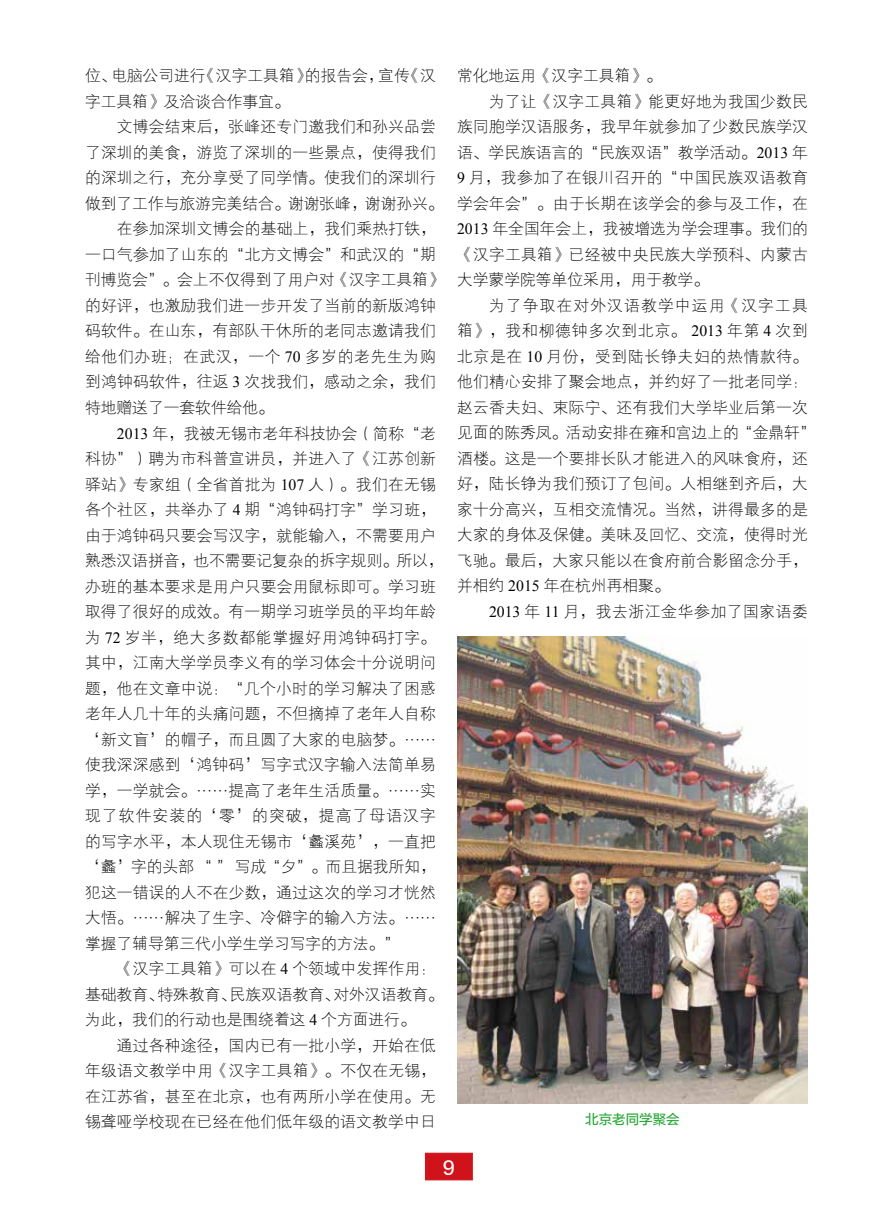
<style>
.page{position:relative;width:893px;height:1212px;background:#fff}
.page>*{position:absolute;margin:0;border:0;box-sizing:border-box;transform-origin:0 0}
.t1{font:18px "FZLTZHK GBK1 0";color:#fff}
.t2{font:15.75px/25.5px "FZXDXK GBK1 0";letter-spacing:.015em;color:#000}
.t3{font:15.75px "FZXDXK GBK1 0";letter-spacing:.045em;color:#000}
.t4{font:15.75px "FZXDXK GBK1 0";letter-spacing:.075em;color:#000}
.t5{font:15.75px "FZXDXK GBK1 0";letter-spacing:.05em;color:#000}
.t6{font:15.75px "FZXDXK GBK1 0";letter-spacing:.04em;color:#000}
.t7{font:13.5px "FZLTZHUNHK GBK1 0";color:#2aa738}
.s1{font-family:"Times New Roman"}
</style>
<div class="page">
<div style="left:425px;top:1153px;width:47px;height:27px;background:#d0121b;border:1px solid #d0121b"></div>
<img style="left:457px;top:636px;width:351px;height:468px">
<p class="t2" style="left:85px;top:64px;width:352px">位、电脑公司进行《汉字工具箱》的报告会，宣传《汉字工具箱》及洽谈合作事宜。</p>
<p class="t2" style="left:117px;top:115px;width:320px">文博会结束后，张峰还专门邀我们和孙兴品尝</p>
<p class="t2" style="left:85px;top:140px;width:352px">了深圳的美食，游览了深圳的一些景点，使得我们</p>
<p class="t2" style="left:85px;top:166px;width:352px">的深圳之行，充分享受了同学情。使我们的深圳行</p>
<p class="t2" style="left:85px;top:191px;width:360px">做到了工作与旅游完美结合。谢谢张峰，谢谢孙兴。</p>
<p class="t2" style="left:117px;top:217px;width:320px">在参加深圳文博会的基础上，我们乘热打铁，</p>
<p class="t2" style="left:85px;top:242px;width:352px">一口气参加了山东的“北方文博会”和武汉的“期</p>
<p class="t2" style="left:85px;top:268px;width:360px">刊博览会”。会上不仅得到了用户对《汉字工具箱》</p>
<p class="t2" style="left:85px;top:293px;width:352px">的好评，也激励我们进一步开发了当前的新版鸿钟</p>
<p class="t2" style="left:85px;top:319px;width:352px">码软件。在山东，有部队干休所的老同志邀请我们</p>
<p class="t3" style="left:85px;top:348px;width:352px">给他们办班；在武汉，一个 <span class="s1">70</span> 多岁的老先生为购</p>
<p class="t2" style="left:85px;top:370px;width:352px">到鸿钟码软件，往返 <span class="s1">3</span> 次找我们，感动之余，我们</p>
<p class="t2" style="left:85px;top:395px;width:190px">特地赠送了一套软件给他。</p>
<p class="t2" style="left:117px;top:421px;width:320px"><span class="s1">2013</span> 年，我被无锡市老年科技协会（简称“老</p>
<p class="t2" style="left:85px;top:446px;width:352px">科协”）聘为市科普宣讲员，并进入了《江苏创新</p>
<p class="t2" style="left:85px;top:472px;width:352px">驿站》专家组（全省首批为 <span class="s1">107</span> 人）。我们在无锡</p>
<p class="t2" style="left:85px;top:497px;width:352px">各个社区，共举办了 <span class="s1">4</span> 期“鸿钟码打字”学习班，</p>
<p class="t2" style="left:85px;top:523px;width:352px">由于鸿钟码只要会写汉字，就能输入，不需要用户</p>
<p class="t2" style="left:85px;top:548px;width:360px">熟悉汉语拼音，也不需要记复杂的拆字规则。所以，</p>
<p class="t2" style="left:85px;top:574px;width:352px">办班的基本要求是用户只要会用鼠标即可。学习班</p>
<p class="t2" style="left:85px;top:599px;width:352px">取得了很好的成效。有一期学习班学员的平均年龄</p>
<p class="t3" style="left:85px;top:629px;width:352px">为 <span class="s1">72</span> 岁半，绝大多数都能掌握好用鸿钟码打字。</p>
<p class="t2" style="left:85px;top:650px;width:352px">其中，江南大学学员李义有的学习体会十分说明问</p>
<p class="t2" style="left:85px;top:676px;width:352px">题，他在文章中说：“几个小时的学习解决了困惑</p>
<p class="t2" style="left:85px;top:701px;width:352px">老年人几十年的头痛问题，不但摘掉了老年人自称</p>
<p class="t2" style="left:85px;top:727px;width:352px">‘新文盲’的帽子，而且圆了大家的电脑梦。……</p>
<p class="t2" style="left:85px;top:752px;width:352px">使我深深感到‘鸿钟码’写字式汉字输入法简单易</p>
<p class="t2" style="left:85px;top:778px;width:352px">学，一学就会。……提高了老年生活质量。……实</p>
<p class="t4" style="left:85px;top:807px;width:352px">现了软件安装的‘零’的突破，提高了母语汉字</p>
<p class="t2" style="left:85px;top:829px;width:352px">的写字水平，本人现住无锡市‘蠡溪苑’，一直把</p>
<p class="t2" style="left:85px;top:854px;width:352px">‘蠡’字的头部 “ ” 写成“夕”。而且据我所知，</p>
<p class="t2" style="left:85px;top:880px;width:352px">犯这一错误的人不在少数，通过这次的学习才恍然</p>
<p class="t2" style="left:85px;top:905px;width:352px">大悟。……解决了生字、冷僻字的输入方法。……</p>
<p class="t2" style="left:85px;top:931px;width:317px">掌握了辅导第三代小学生学习写字的方法。”</p>
<p class="t2" style="left:117px;top:956px;width:320px">《汉字工具箱》可以在 <span class="s1">4</span> 个领域中发挥作用：</p>
<p class="t2" style="left:85px;top:982px;width:360px">基础教育、特殊教育、民族双语教育、对外汉语教育。</p>
<p class="t2" style="left:85px;top:1007px;width:332px">为此，我们的行动也是围绕着这 <span class="s1">4</span> 个方面进行。</p>
<p class="t2" style="left:117px;top:1033px;width:320px">通过各种途径，国内已有一批小学，开始在低</p>
<p class="t2" style="left:85px;top:1058px;width:352px">年级语文教学中用《汉字工具箱》。不仅在无锡，</p>
<p class="t2" style="left:85px;top:1084px;width:352px">在江苏省，甚至在北京，也有两所小学在使用。无</p>
<p class="t2" style="left:85px;top:1109px;width:352px">锡聋哑学校现在已经在他们低年级的语文教学中日</p>
<p class="t2" style="left:457px;top:64px;width:206px">常化地运用《汉字工具箱》。</p>
<p class="t2" style="left:489px;top:89px;width:320px">为了让《汉字工具箱》能更好地为我国少数民</p>
<p class="t2" style="left:457px;top:115px;width:352px">族同胞学汉语服务，我早年就参加了少数民族学汉</p>
<p class="t2" style="left:457px;top:140px;width:352px">语、学民族语言的“民族双语”教学活动。<span class="s1">2013</span> 年</p>
<p class="t2" style="left:457px;top:166px;width:352px"><span class="s1">9</span> 月，我参加了在银川召开的“中国民族双语教育</p>
<p class="t2" style="left:457px;top:191px;width:352px">学会年会”。由于长期在该学会的参与及工作，在</p>
<p class="t2" style="left:457px;top:217px;width:352px"><span class="s1">2013</span> 年全国年会上，我被增选为学会理事。我们的</p>
<p class="t2" style="left:457px;top:242px;width:352px">《汉字工具箱》已经被中央民族大学预科、内蒙古</p>
<p class="t2" style="left:457px;top:268px;width:253px">大学蒙学院等单位采用，用于教学。</p>
<p class="t4" style="left:489px;top:297px;width:320px">为了争取在对外汉语教学中运用《汉字工具</p>
<p class="t5" style="left:457px;top:322px;width:352px">箱》，我和柳德钟多次到北京。 <span class="s1">2013</span> 年第 <span class="s1">4</span> 次到</p>
<p class="t3" style="left:457px;top:348px;width:352px">北京是在 <span class="s1">10</span> 月份，受到陆长铮夫妇的热情款待。</p>
<p class="t2" style="left:457px;top:370px;width:352px">他们精心安排了聚会地点，并约好了一批老同学：</p>
<p class="t2" style="left:457px;top:395px;width:352px">赵云香夫妇、束际宁、还有我们大学毕业后第一次</p>
<p class="t2" style="left:457px;top:421px;width:360px">见面的陈秀凤。活动安排在雍和宫边上的“金鼎轩”</p>
<p class="t2" style="left:457px;top:446px;width:352px">酒楼。这是一个要排长队才能进入的风味食府，还</p>
<p class="t2" style="left:457px;top:472px;width:352px">好，陆长铮为我们预订了包间。人相继到齐后，大</p>
<p class="t2" style="left:457px;top:497px;width:352px">家十分高兴，互相交流情况。当然，讲得最多的是</p>
<p class="t2" style="left:457px;top:523px;width:352px">大家的身体及保健。美味及回忆、交流，使得时光</p>
<p class="t2" style="left:457px;top:548px;width:352px">飞驰。最后，大家只能以在食府前合影留念分手，</p>
<p class="t2" style="left:457px;top:574px;width:214px">并相约 <span class="s1">2015</span> 年在杭州再相聚。</p>
<p class="t6" style="left:489px;top:603px;width:320px"><span class="s1">2013</span> 年 <span class="s1">11</span> 月，我去浙江金华参加了国家语委</p>
<p class="t7" style="left:585px;top:1112px;width:96px">北京老同学聚会</p>
<p class="t1" style="left:443px;top:1157px;width:14px">9</p>
</div>
